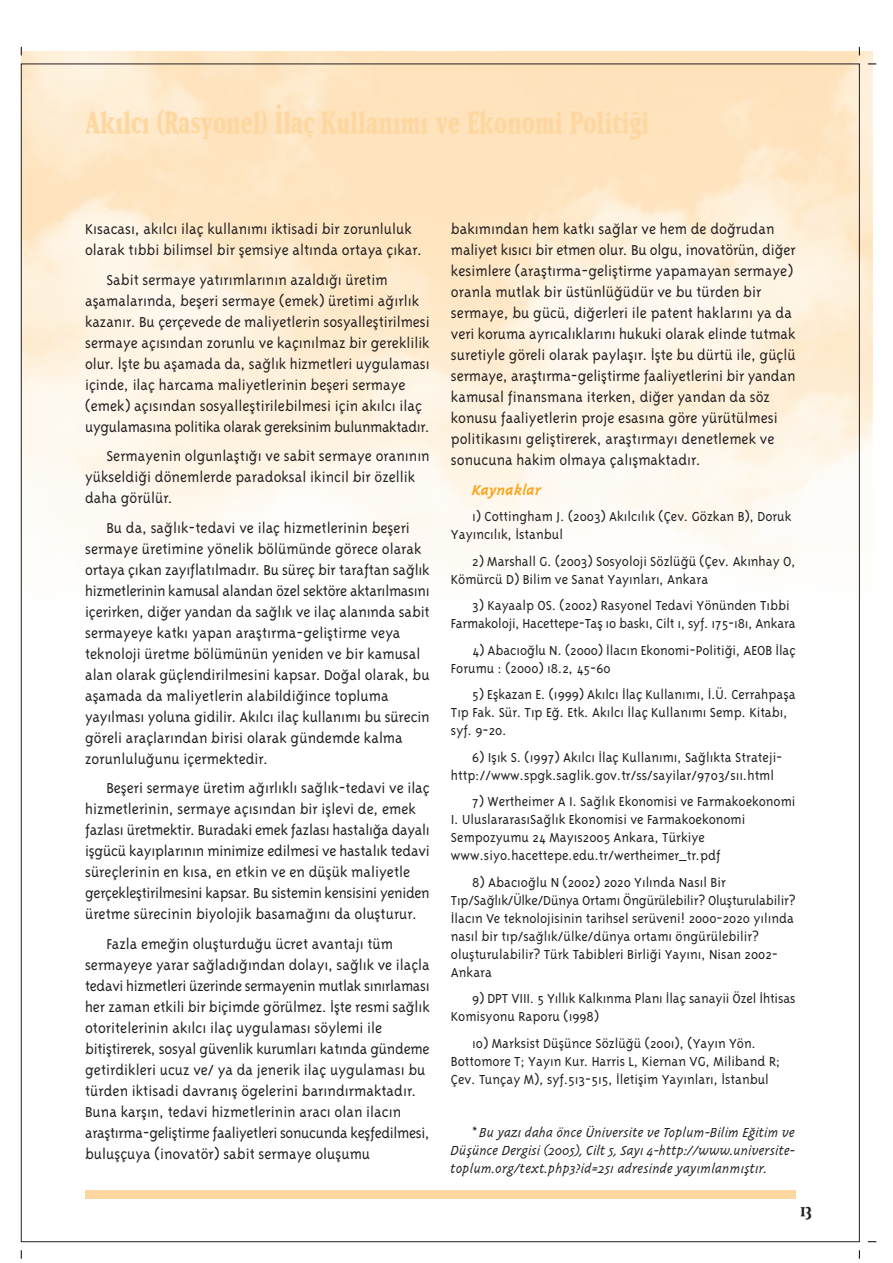
<style>
.page{position:relative;width:893px;height:1263px;background:#fff}
.page>*{position:absolute;margin:0;border:0;box-sizing:border-box;transform-origin:0 0}
.t1{font:800 36px "Matrix Trk";color:#fed7a0;scale:.7 1}
.t2{font:800 21px "Matrix Trk";color:#231f20;scale:.7 1}
.t3{font:300 16.5px/21px "Triplex";color:#231f20}
.t4{font:italic 700 16.5px "Triplex";color:#f9a51b}
.t5{font:300 15px/18px "Triplex";color:#231f20}
.t6{font:italic 300 15px/18px "Triplex";letter-spacing:-.01em;color:#231f20;text-align:justify}
</style>
<div class="page">
<img style="left:21px;top:51px;width:851px;height:560px">
<div style="left:85px;top:1191px;width:710px;height:8px;background:#fed7a0"></div>
<h1 class="t1" style="left:85px;top:104px;width:807px">Ak›lc› (Rasyonel) ‹laç Kullan›m› ve Ekonomi Politi¤i</h1>
<p class="t3" style="left:85px;top:220px;width:338px">K›sacas›, ak›lc› ilaç kullan›m› iktisadi bir zorunluluk olarak t›bbi bilimsel bir flemsiye alt›nda ortaya ç›kar.</p>
<p class="t3" style="left:85px;top:271px;width:346px;text-indent:21px">Sabit sermaye yat›r›mlar›n›n azald›¤› üretim aflamalar›nda, befleri sermaye (emek) üretimi a¤›rl›k kazan›r. Bu çerçevede de maliyetlerin sosyallefltirilmesi sermaye aç›s›ndan zorunlu ve kaç›n›lmaz bir gereklilik olur. ‹flte bu aflamada da, sa¤l›k hizmetleri uygulamas› içinde, ilaç harcama maliyetlerinin befleri sermaye (emek) aç›s›ndan sosyallefltirilebilmesi için ak›lc› ilaç uygulamas›na politika olarak gereksinim bulunmaktad›r.</p>
<p class="t3" style="left:85px;top:447px;width:346px;text-indent:21px">Sermayenin olgunlaflt›¤› ve sabit sermaye oran›n›n yükseldi¤i dönemlerde paradoksal ikincil bir özellik daha görülür.</p>
<p class="t3" style="left:85px;top:519px;width:346px;text-indent:21px">Bu da, sa¤l›k-tedavi ve ilaç hizmetlerinin befleri sermaye üretimine yönelik bölümünde görece olarak ortaya ç›kan zay›flat›lmad›r. Bu süreç bir taraftan sa¤l›k hizmetlerinin kamusal alandan özel sektöre aktar›lmas›n› içerirken, di¤er yandan da sa¤l›k ve ilaç alan›nda sabit sermayeye katk› yapan araflt›rma-gelifltirme veya teknoloji üretme bölümünün yeniden ve bir kamusal alan olarak güçlendirilmesini kapsar. Do¤al olarak, bu aflamada da maliyetlerin alabildi¤ince topluma yay›lmas› yoluna gidilir. Ak›lc› ilaç kullan›m› bu sürecin göreli araçlar›ndan birisi olarak gündemde kalma zorunlulu¤unu içermektedir.</p>
<p class="t3" style="left:85px;top:779px;width:346px;text-indent:21px">Befleri sermaye üretim a¤›rl›kl› sa¤l›k-tedavi ve ilaç hizmetlerinin, sermaye aç›s›ndan bir ifllevi de, emek fazlas› üretmektir. Buradaki emek fazlas› hastal›¤a dayal› iflgücü kay›plar›n›n minimize edilmesi ve hastal›k tedavi süreçlerinin en k›sa, en etkin ve en düflük maliyetle gerçeklefltirilmesini kapsar. Bu sistemin kensisini yeniden üretme sürecinin biyolojik basama¤›n› da oluflturur.</p>
<p class="t3" style="left:85px;top:935px;width:346px;text-indent:21px">Fazla eme¤in oluflturdu¤u ücret avantaj› tüm sermayeye yarar sa¤lad›¤›ndan dolay›, sa¤l›k ve ilaçla tedavi hizmetleri üzerinde sermayenin mutlak s›n›rlamas› her zaman etkili bir biçimde görülmez. ‹flte resmi sa¤l›k otoritelerinin ak›lc› ilaç uygulamas› söylemi ile bitifltirerek, sosyal güvenlik kurumlar› kat›nda gündeme getirdikleri ucuz ve/ ya da jenerik ilaç uygulamas› bu türden iktisadi davran›fl ögelerini bar›nd›rmaktad›r.<br>Buna karfl›n, tedavi hizmetlerinin arac› olan ilac›n araflt›rma-gelifltirme faaliyetleri sonucunda keflfedilmesi, buluflçuya (inovatör) sabit sermaye oluflumu</p>
<p class="t3" style="left:451px;top:220px;width:346px">bak›m›ndan hem katk› sa¤lar ve hem de do¤rudan maliyet k›s›c› bir etmen olur. Bu olgu, inovatörün, di¤er kesimlere (araflt›rma-gelifltirme yapamayan sermaye) oranla mutlak bir üstünlü¤üdür ve bu türden bir sermaye, bu gücü, di¤erleri ile patent haklar›n› ya da veri koruma ayr›cal›klar›n› hukuki olarak elinde tutmak suretiyle göreli olarak paylafl›r. ‹flte bu dürtü ile, güçlü sermaye, araflt›rma-gelifltirme faaliyetlerini bir yandan kamusal finansmana iterken, di¤er yandan da söz konusu faaliyetlerin proje esas›na göre yürütülmesi politikas›n› gelifltirerek, araflt›rmay› denetlemek ve sonucuna hakim olmaya çal›flmaktad›r.</p>
<p class="t4" style="left:472px;top:483px;width:71px">Kaynaklar</p>
<p class="t5" style="left:451px;top:509px;width:342px;text-indent:21px">1) Cottingham J. (2003) Ak›lc›l›k (Çev. Gözkan B), Doruk<br>Yay›nc›l›k, ‹stanbul</p>
<p class="t5" style="left:451px;top:554px;width:346px;text-indent:21px">2) Marshall G. (2003) Sosyoloji Sözlü¤ü (Çev. Ak›nhay O,<br>Kömürcü D) Bilim ve Sanat Yay›nlar›, Ankara</p>
<p class="t5" style="left:451px;top:598px;width:346px;text-indent:21px">3) Kayaalp OS. (2002) Rasyonel Tedavi Yönünden T›bbi<br>Farmakoloji, Hacettepe-Tafl 10 bask›, Cilt 1, syf. 175-181, Ankara</p>
<p class="t5" style="left:451px;top:643px;width:346px;text-indent:21px">4) Abac›o¤lu N. (2000) ‹lac›n Ekonomi-Politi¤i, AEOB ‹laç<br>Forumu : (2000) 18.2, 45-60</p>
<p class="t5" style="left:451px;top:687px;width:346px;text-indent:21px">5) Eflkazan E. (1999) Ak›lc› ‹laç Kullan›m›, ‹.Ü. Cerrahpafla<br>T›p Fak. Sür. T›p E¤. Etk. Ak›lc› ‹laç Kullan›m› Semp. Kitab›, syf. 9-20.</p>
<p class="t5" style="left:451px;top:750px;width:333px;text-indent:21px">6) Ifl›k S. (1997) Ak›lc› ‹laç Kullan›m›, Sa¤l›kta Strateji&shy;http://www.spgk.saglik.gov.tr/ss/sayilar/9703/s11.html</p>
<p class="t5" style="left:451px;top:794px;width:346px;text-indent:21px">7) Wertheimer A I. Sa¤l›k Ekonomisi ve Farmakoekonomi I. Uluslararas›Sa¤l›k Ekonomisi ve Farmakoekonomi Sempozyumu 24 May›s2005 Ankara, Türkiye www.siyo.hacettepe.edu.tr/wertheimer_tr.pdf</p>
<p class="t5" style="left:451px;top:875px;width:346px;text-indent:21px">8) Abac›o¤lu N (2002) 2020 Y›l›nda Nas›l Bir T›p/Sa¤l›k/Ülke/Dünya Ortam› Öngürülebilir? Oluflturulabilir? ‹lac›n Ve teknolojisinin tarihsel serüveni! 2000-2020 y›l›nda nas›l bir t›p/sa¤l›k/ülke/dünya ortam› öngürülebilir? oluflturulabilir? Türk Tabibleri Birli¤i Yay›n›, Nisan 2002- Ankara</p>
<p class="t5" style="left:451px;top:991px;width:346px;text-indent:21px">9) DPT VIII. 5 Y›ll›k Kalk›nma Plan› ‹laç sanayii Özel ‹htisas<br>Komisyonu Raporu (1998)</p>
<p class="t5" style="left:451px;top:1036px;width:331px;text-indent:21px">10) Marksist Düflünce Sözlü¤ü (2001), (Yay›n Yön.<br>Bottomore T; Yay›n Kur. Harris L, Kiernan VG, Miliband R;<br>Çev. Tunçay M), syf.513-515, ‹letiflim Yay›nlar›, ‹stanbul</p>
<p class="t6" style="left:451px;top:1124px;width:346px;text-indent:21px">* Bu yaz› daha önce Üniversite ve Toplum-Bilim E¤itim ve Düflünce Dergisi (2005), Cilt 5, Say› 4-http://www.universite&shy;toplum.org/text.php3?id=251 adresinde yay›mlanm›flt›r.</p>
<p class="t2" style="left:800px;top:1199px;width:18px">13</p>
</div>
